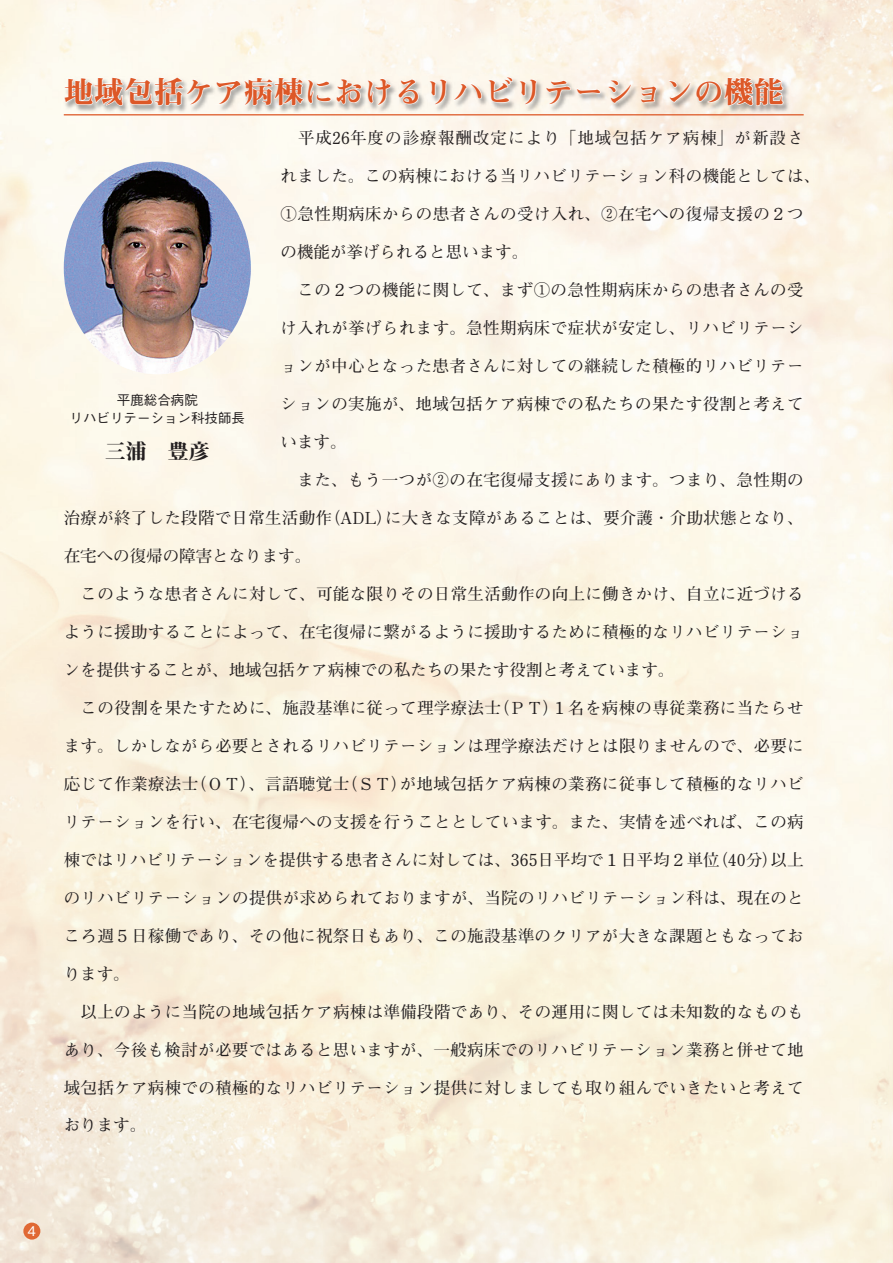
<style>
.page{position:relative;width:893px;height:1263px;background:#fff}
.page>*{position:absolute;margin:0;border:0;box-sizing:border-box;transform-origin:0 0}
.t1{font:30px "Midashi Min Pro MA31";color:#dd5827}
.t2{font:21px "Midashi Min Pro MA31";color:#231f20}
.t3{font:700 16.5px "Futo Min A101 Pro";letter-spacing:.02em;color:#231f20}
.t4{font:700 16.5px "Futo Min A101 Pro";color:#231f20}
.t5{font:700 16.5px "Futo Min A101 Pro";letter-spacing:.065em;color:#231f20}
.t6{font:500 13.5px/18px "Gothic BBB Pro";color:#231f20;text-align:center}
.t7{font:500 13.5px "Gothic BBB Pro";color:#fff}
</style>
<div class="page">
<img style="left:0;top:0;width:893px;height:1263px">
<div style="left:23px;top:1222px;width:17px;height:17px;background:#e06834;border-radius:50%"></div>
<img style="left:392px;top:76px;width:398px;height:37px">
<svg style="left:63px;top:73px;width:329px;height:55px"></svg>
<svg style="left:398px;top:78px;width:21px;height:27px"></svg>
<svg style="left:429px;top:70px;width:109px;height:83px"></svg>
<svg style="left:545px;top:79px;width:56px;height:27px"></svg>
<svg style="left:607px;top:79px;width:26px;height:25px"></svg>
<svg style="left:640px;top:85px;width:18px;height:19px"></svg>
<svg style="left:667px;top:76px;width:117px;height:53px"></svg>
<hr style="left:64px;top:114px;width:740px;height:1px;background:#dd5827">
<img style="left:64px;top:162px;width:187px;height:212px">
<h1 class="t1" style="left:64px;top:69px;width:722px">地域包括ケア病棟におけるリハビリテーションの機能</h1>
<p class="t5" style="left:281px;top:125px;width:525px">　平成26年度の診療報酬改定により「地域包括ケア病棟」が新設さ</p>
<p class="t3" style="left:281px;top:163px;width:541px">れました。この病棟における当リハビリテーション科の機能としては、</p>
<p class="t3" style="left:281px;top:201px;width:524px">①急性期病床からの患者さんの受け入れ、②在宅への復帰支援の２つ</p>
<p class="t4" style="left:281px;top:239px;width:249px">の機能が挙げられると思います。</p>
<p class="t3" style="left:281px;top:277px;width:524px">　この２つの機能に関して、まず①の急性期病床からの患者さんの受</p>
<p class="t3" style="left:281px;top:315px;width:525px">け入れが挙げられます。急性期病床で症状が安定し、リハビリテーシ</p>
<p class="t3" style="left:281px;top:353px;width:524px">ョンが中心となった患者さんに対しての継続した積極的リハビリテー</p>
<p class="t3" style="left:281px;top:391px;width:524px">ションの実施が、地域包括ケア病棟での私たちの果たす役割と考えて</p>
<p class="t3" style="left:281px;top:429px;width:67px">います。</p>
<p class="t3" style="left:281px;top:467px;width:525px">　また、もう一つが②の在宅復帰支援にあります。つまり、急性期の</p>
<p class="t3" style="left:64px;top:505px;width:741px">治療が終了した段階で日常生活動作（ADL）に大きな支障があることは、要介護・介助状態となり、</p>
<p class="t4" style="left:64px;top:543px;width:249px">在宅への復帰の障害となります。</p>
<p class="t3" style="left:64px;top:581px;width:741px">　このような患者さんに対して、可能な限りその日常生活動作の向上に働きかけ、自立に近づける</p>
<p class="t3" style="left:64px;top:619px;width:741px">ように援助することによって、在宅復帰に繋がるように援助するために積極的なリハビリテーショ</p>
<p class="t4" style="left:64px;top:657px;width:612px">ンを提供することが、地域包括ケア病棟での私たちの果たす役割と考えています。</p>
<p class="t3" style="left:64px;top:695px;width:741px">　この役割を果たすために、施設基準に従って理学療法士（ＰＴ）１名を病棟の専従業務に当たらせ</p>
<p class="t3" style="left:64px;top:733px;width:741px">ます。しかしながら必要とされるリハビリテーションは理学療法だけとは限りませんので、必要に</p>
<p class="t3" style="left:64px;top:771px;width:741px">応じて作業療法士（ＯＴ）、言語聴覚士（ＳＴ）が地域包括ケア病棟の業務に従事して積極的なリハビ</p>
<p class="t3" style="left:64px;top:809px;width:741px">リテーションを行い、在宅復帰への支援を行うこととしています。また、実情を述べれば、この病</p>
<p class="t3" style="left:64px;top:846px;width:741px">棟ではリハビリテーションを提供する患者さんに対しては、365日平均で１日平均２単位（40分）以上</p>
<p class="t3" style="left:64px;top:884px;width:741px">のリハビリテーションの提供が求められておりますが、当院のリハビリテーション科は、現在のと</p>
<p class="t3" style="left:64px;top:922px;width:741px">ころ週５日稼働であり、その他に祝祭日もあり、この施設基準のクリアが大きな課題ともなってお</p>
<p class="t3" style="left:64px;top:960px;width:67px">ります。</p>
<p class="t3" style="left:64px;top:998px;width:741px">　以上のように当院の地域包括ケア病棟は準備段階であり、その運用に関しては未知数的なものも</p>
<p class="t3" style="left:64px;top:1036px;width:741px">あり、今後も検討が必要ではあると思いますが、一般病床でのリハビリテーション業務と併せて地</p>
<p class="t3" style="left:64px;top:1074px;width:741px">域包括ケア病棟での積極的なリハビリテーション提供に対しましても取り組んでいきたいと考えて</p>
<p class="t3" style="left:64px;top:1112px;width:84px">おります。</p>
<p class="t6" style="left:70px;top:389px;width:177px">平鹿総合病院<br>リハビリテーション科技師長</p>
<p class="t2" style="left:105px;top:435px;width:106px">三浦　豊彦</p>
<p class="t7" style="left:28px;top:1220px;width:10px">4</p>
</div>
